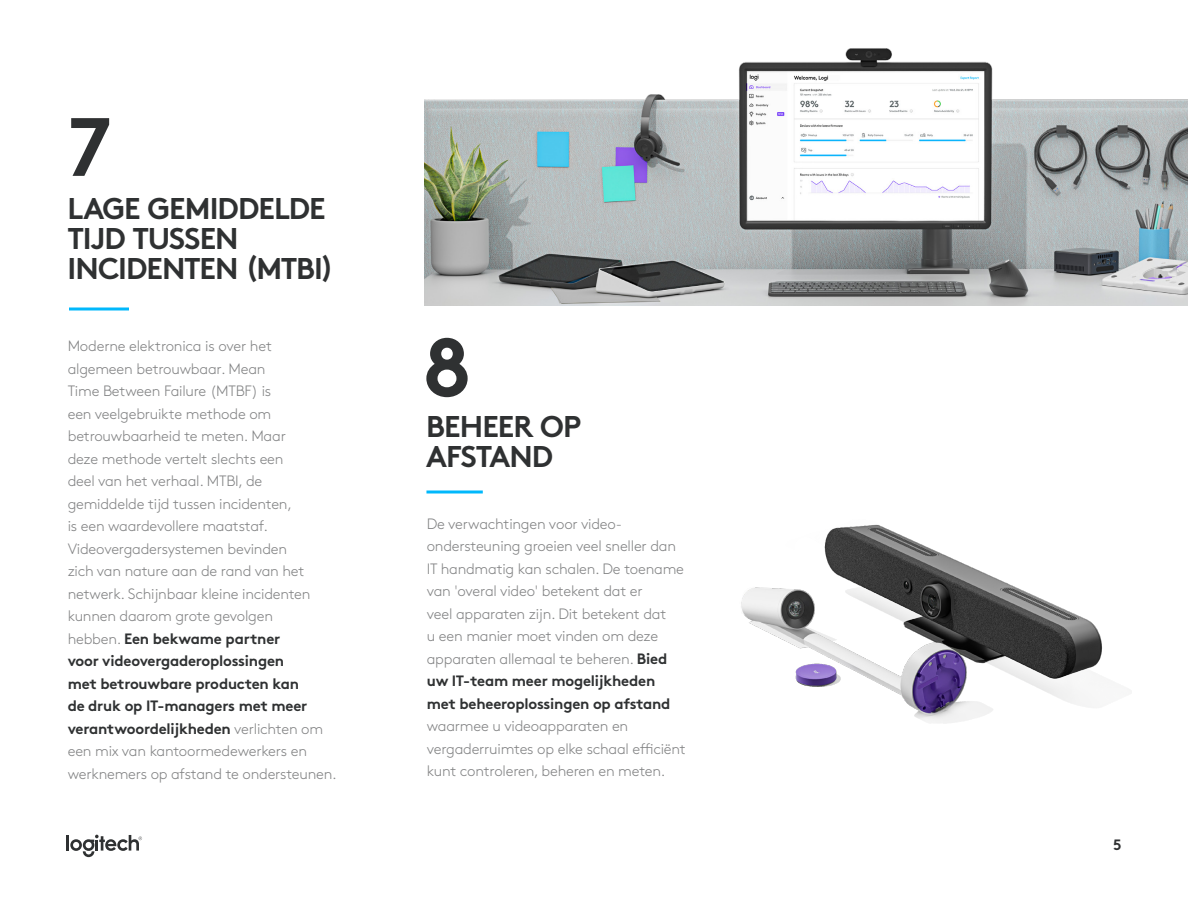
<style>
.page{position:relative;width:1188px;height:918px;background:#fff}
.page>*{position:absolute;margin:0;border:0;box-sizing:border-box;transform-origin:0 0}
.Title_H1{font:700 82.5px "Brown Pro";color:#2f3132}
.Title_H1-2{font:700 30px/30px "Brown Pro";letter-spacing:-.03em;color:#2f3132}
.Text_1{font:300 15px/22.5px "Brown Pro";letter-spacing:-.015em;color:#828384}
.t1{font:700 15px "Brown Pro";color:#2f3132}
.s1{font-weight:700;color:#2f3132}
</style>
<div class="page">
<svg style="left:67px;top:835px;width:75px;height:22px"></svg>
<img style="left:424px;top:48px;width:764px;height:258px">
<hr style="left:69px;top:308px;width:60px;height:2px;background:#00b8fc">
<svg style="left:426px;top:490px;width:57px;height:4px"></svg>
<img style="left:741px;top:524px;width:361px;height:200px">
<p class="Title_H1" style="left:68px;top:80px;width:46px">7</p>
<p class="Title_H1-2" style="left:68px;top:190px;width:268px">LAGE GEMIDDELDE<br>TIJD TUSSEN<br>INCIDENTEN (MTBI)</p>
<p class="Text_1" style="left:68px;top:333px;width:271px">Moderne elektronica is over het algemeen betrouwbaar. Mean<br>Time Between Failure (MTBF) is<br>een veelgebruikte methode om betrouwbaarheid te meten. Maar<br>deze methode vertelt slechts een<br>deel van het verhaal. MTBI, de gemiddelde tijd tussen incidenten,<br>is een waardevollere maatstaf.<br>Videovergadersystemen bevinden<br>zich van nature aan de rand van het netwerk. Schijnbaar kleine incidenten kunnen daarom grote gevolgen<br>hebben. <span class="s1">Een bekwame partner<br>voor videovergaderoplossingen<br>met betrouwbare producten kan<br>de druk op IT-managers met meer verantwoordelijkheden</span> verlichten om een mix van kantoormedewerkers en werknemers op afstand te ondersteunen.</p>
<p class="Title_H1" style="left:422px;top:301px;width:51px">8</p>
<p class="Title_H1-2" style="left:426px;top:408px;width:157px">BEHEER OP<br>AFSTAND</p>
<p class="Text_1" style="left:427px;top:511px;width:261px">De verwachtingen voor video&shy;ondersteuning groeien veel sneller dan IT handmatig kan schalen. De toename van 'overal video' betekent dat er<br>veel apparaten zijn. Dit betekent dat<br>u een manier moet vinden om deze apparaten allemaal te beheren. <span class="s1">Bied uw IT-team meer mogelijkheden met beheeroplossingen op afstand </span>waarmee u videoapparaten en vergaderruimtes op elke schaal efficiënt kunt controleren, beheren en meten.</p>
<p class="t1" style="left:1113px;top:832px;width:10px">5</p>
</div>
